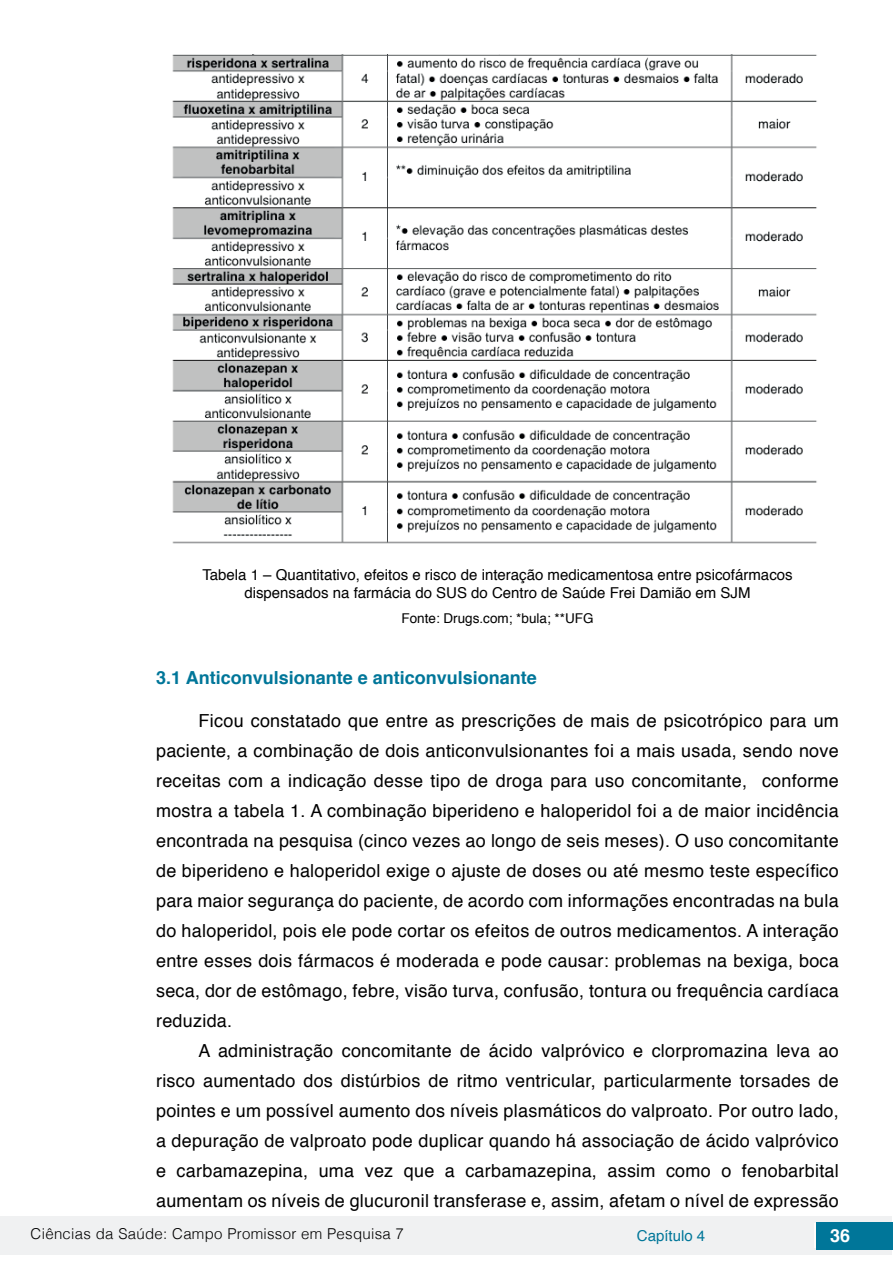
<style>
.page{position:relative;width:893px;height:1263px;background:#fff}
.page>*{position:absolute;margin:0;border:0;box-sizing:border-box;transform-origin:0 0}
.t1{font:18px/30px "Helvetica";letter-spacing:.015em;color:#000;text-align:justify}
.t2{font:700 18px "Helvetica";color:#007699}
.t3{font:700 18px "Helvetica";color:#fff}
.t4{font:15px/18px "Helvetica";color:#000;text-align:center}
.t5{font:300 15px "Helvetica";letter-spacing:.02em;color:#000}
.t6{font:15px "Helvetica";color:#007699}
.t7{font:13.5px "Helvetica";color:#000}
</style>
<div class="page">
<div style="left:1px;top:1216px;width:891px;height:38px;background:#f0f1f2"></div>
<div style="left:816px;top:1222px;width:77px;height:27px;background:#007699"></div>
<svg style="left:815px;top:1224px;width:1px;height:24px"></svg>
<img style="left:172px;top:54px;width:645px;height:490px">
<p class="t4" style="left:202px;top:566px;width:592px">Tabela 1 – Quantitativo, efeitos e risco de interação medicamentosa entre psicofármacos dispensados na farmácia do SUS do Centro de Saúde Frei Damião em SJM</p>
<p class="t7" style="left:401px;top:608px;width:194px">Fonte: Drugs.com; *bula; **UFG</p>
<p class="t2" style="left:156px;top:663px;width:382px">3.1 Anticonvulsionante e anticonvulsionante</p>
<p class="t1" style="left:156px;top:706px;width:684px;text-indent:43px">Ficou constatado que entre as prescrições de mais de psicotrópico para um paciente, a combinação de dois anticonvulsionantes foi a mais usada, sendo nove receitas com a indicação desse tipo de droga para uso concomitante, conforme mostra a tabela 1. A combinação biperideno e haloperidol foi a de maior incidência encontrada na pesquisa (cinco vezes ao longo de seis meses). O uso concomitante de biperideno e haloperidol exige o ajuste de doses ou até mesmo teste específico para maior segurança do paciente, de acordo com informações encontradas na bula do haloperidol, pois ele pode cortar os efeitos de outros medicamentos. A interação entre esses dois fármacos é moderada e pode causar: problemas na bexiga, boca seca, dor de estômago, febre, visão turva, confusão, tontura ou frequência cardíaca reduzida.</p>
<p class="t1" style="left:156px;top:1036px;width:684px;text-indent:43px">A administração concomitante de ácido valpróvico e clorpromazina leva ao risco aumentado dos distúrbios de ritmo ventricular, particularmente torsades de pointes e um possível aumento dos níveis plasmáticos do valproato. Por outro lado, a depuração de valproato pode duplicar quando há associação de ácido valpróvico e carbamazepina, uma vez que a carbamazepina, assim como o fenobarbital aumentam os níveis de glucuronil transferase e, assim, afetam o nível de expressão</p>
<p class="t5" style="left:31px;top:1221px;width:375px">Ciências da Saúde: Campo Promissor em Pesquisa 7</p>
<p class="t6" style="left:637px;top:1224px;width:70px">Capítulo 4</p>
<p class="t3" style="left:830px;top:1221px;width:22px">36</p>
</div>
